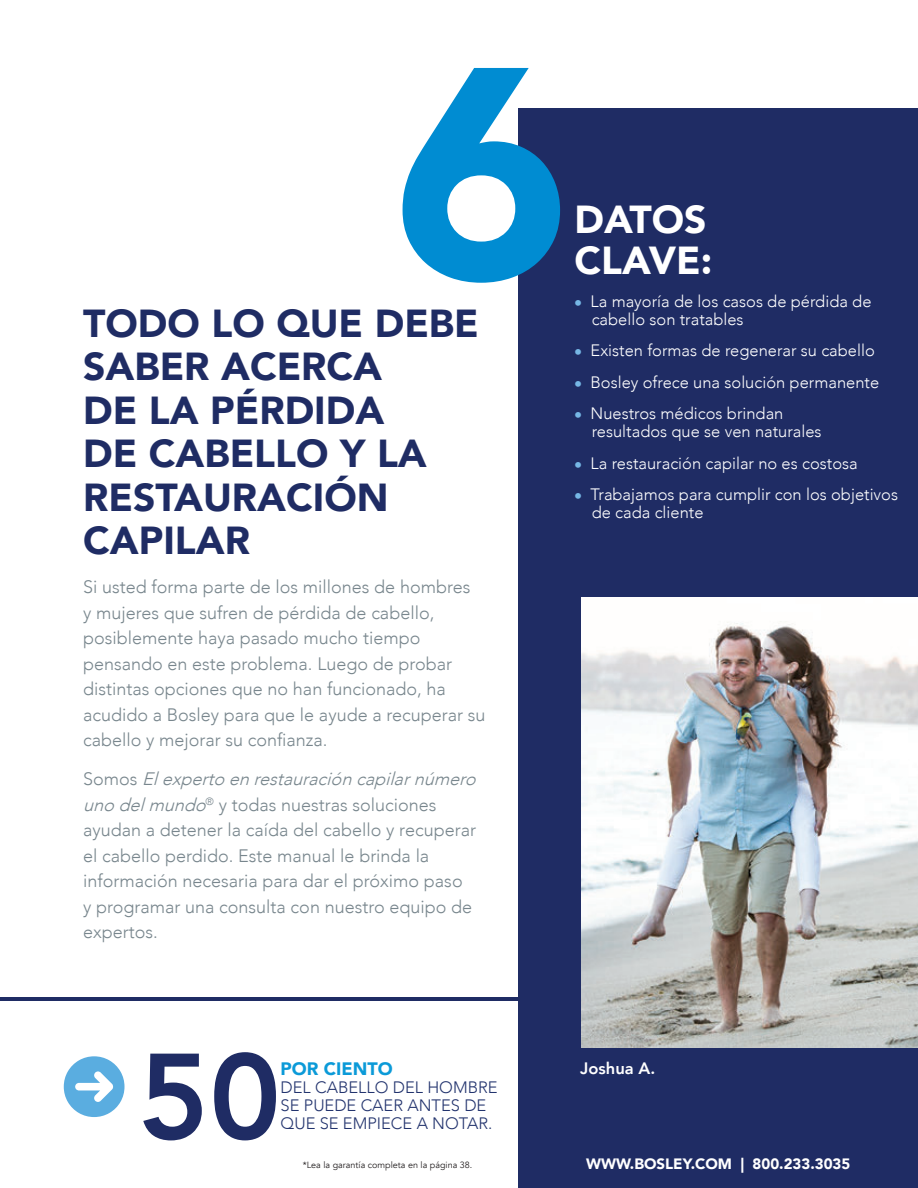
<style>
.page{position:relative;width:918px;height:1188px;background:#fff}
.page>*{position:absolute;margin:0;border:0;box-sizing:border-box;transform-origin:0 0}
.t1{font:900 298.35px "Avenir";color:#008cd2}
.t2{font:800 120.6px "Avenir";color:#1f2c64}
.t3{font:900 39px/43.5px "Avenir";color:#1f2c64}
.t4{font:900 39px/41.2px "Avenir";color:#fff}
.t5{font:300 18px/25.5px "Avenir";color:#78868d}
.t6{font:900 18px "Avenir";color:#0b9ad8}
.t7{font:300 16.5px/18px "Avenir";color:#fff}
.t8{font:300 16.5px/18px "Avenir";color:#23346e}
.t9{font:800 16.5px "Avenir";color:#fff}
.t10{font:900 15px "Avenir";color:#fff}
.t11{font:9px "Avenir";color:#231f20}
.s1{font-style:italic}
.s2{font-family:"Entypo";font-weight:400;color:#76b7e5}
</style>
<div class="page">
<div style="left:518px;top:108px;width:400px;height:1080px;background:#1f2c64"></div>
<hr style="left:0;top:997px;width:918px;height:4px;background:#1f2c64">
<img style="left:581px;top:597px;width:337px;height:451px">
<h3 class="t1" style="left:394px;top:-80px;width:178px">6</h3>
<h2 class="t3" style="left:83px;top:301px;width:397px">TODO LO QUE DEBE<br>SABER ACERCA<br>DE LA PÉRDIDA<br>DE CABELLO Y LA<br>RESTAURACIÓN<br>CAPILAR</h2>
<p class="t5" style="left:83px;top:574px;width:404px">Si usted forma parte de los millones de hombres<br>y mujeres que sufren de pérdida de cabello, posiblemente haya pasado mucho tiempo pensando en este problema. Luego de probar distintas opciones que no han funcionado, ha acudido a Bosley para que le ayude a recuperar su cabello y mejorar su confianza.</p>
<p class="t5" style="left:83px;top:766px;width:399px">S o m o s <span class="s1">Elexperto enrestauracióncapilarnúmero uno delmundo</span><sup>®</sup> y todas nuestras soluciones ayudan a detener la caída del cabello y recuperar el cabello perdido. Este manual le brinda la información necesaria para dar el próximo paso<br>y programar una consulta con nuestro equipo de expertos.</p>
<h3 class="t4" style="left:575px;top:198px;width:139px">DATOS<br>CLAVE:</h3>
<p class="t7" style="left:592px;top:292px;width:281px;text-indent:-17px"><span class="s2">●</span> La mayoría de los casos de pérdida de cabello son tratables</p>
<p class="t7" style="left:575px;top:342px;width:302px"><span class="s2">●</span> Existen formas de regenerar su cabello</p>
<p class="t7" style="left:575px;top:373px;width:306px"><span class="s2">●</span> Bosley ofrece una solución permanente</p>
<p class="t7" style="left:592px;top:405px;width:231px;text-indent:-17px"><span class="s2">●</span> Nuestros médicos brindan resultados que se ven naturales</p>
<p class="t7" style="left:575px;top:454px;width:285px"><span class="s2">●</span> La restauración capilar no es costosa</p>
<p class="t7" style="left:592px;top:486px;width:308px;text-indent:-17px"><span class="s2">●</span> Trabajamos para cumplir con los objetivos de cada cliente</p>
<p class="t2" style="left:64px;top:1003px;width:219px"><sup>⮊</sup> 50</p>
<p class="t6" style="left:281px;top:1053px;width:114px">POR CIENTO</p>
<p class="t8" style="left:281px;top:1078px;width:219px">DEL CABELLO DEL HOMBRE<br>SE PUEDE CAER ANTES DE<br>QUE SE EMPIECE A NOTAR.</p>
<p class="t11" style="left:303px;top:1159px;width:171px">*Lea la garantía completa en la página 38.</p>
<p class="t9" style="left:580px;top:1055px;width:77px">Joshua A.</p>
<p class="t10" style="left:741px;top:1151px;width:5px">|</p>
<p class="t10" style="left:586px;top:1151px;width:148px">WWW.BOSLEY.COM</p>
<p class="t10" style="left:753px;top:1151px;width:99px">800.233.3035</p>
</div>
